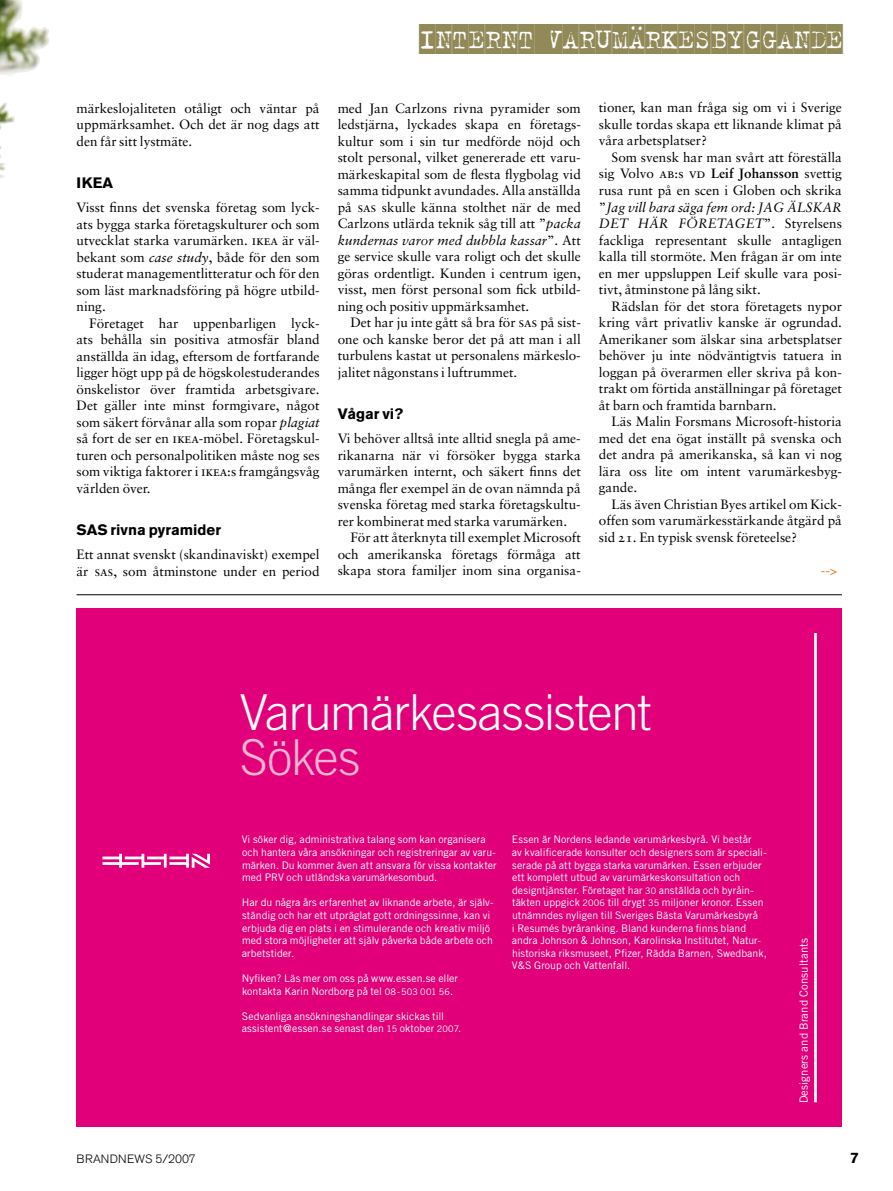
<style>
.page{position:relative;width:893px;height:1191px;background:#fff}
.page>*{position:absolute;margin:0;border:0;box-sizing:border-box;transform-origin:0 0}
.t1{font:300 49.5px "Trade Gothic";letter-spacing:-.025em;color:#fff}
.t2{font:300 49.5px "Trade Gothic";letter-spacing:-.015em;color:#f4b5d0}
.t3{font:30px "Trixie Cameo";color:#918958}
.t4{font:700 15px "Akzidenz Grotesk BE";color:#000}
.t5{font:13.5px/16.5px "Sabon";color:#000;text-align:justify}
.t6{font:13.5px "Sabon";color:#eb6b0a}
.t7{font:300 12px "Akzidenz Grotesk BE";color:#000}
.t8{font:11.25px "Trade Gothic";letter-spacing:.01em;color:#fff}
.t9{font:10.5px/12.6px "Trade Gothic";letter-spacing:.005em;color:#fff}
.s1{font-family:"Sabon Roman SC"}
.s2{font-style:italic}
.s3{font-weight:700}
.s4{font-size:9px}
</style>
<div class="page">
<img style="left:0;top:0;width:50px;height:76px">
<div style="left:77px;top:608px;width:765px;height:519px;background:#e2007a"></div>
<svg style="left:102px;top:853px;width:108px;height:14px"></svg>
<hr style="left:814px;top:633px;width:3px;height:469px;background:#fff">
<hr style="left:77px;top:594px;width:765px;height:1px;background:#000">
<h2 class="t3" style="left:419px;top:23px;width:426px">INTERNT VARUMÄRKESBYGGANDE</h2>
<p class="t5" style="left:77px;top:99px;width:245px">märkeslojaliteten otåligt och väntar på uppmärksamhet. Och det är nog dags att den får sitt lystmäte.</p>
<p class="t4" style="left:77px;top:174px;width:38px">IKEA</p>
<p class="t5" style="left:77px;top:199px;width:245px">Visst finns det svenska företag som lyck&shy;ats bygga starka företagskulturer och som utvecklat starka varumärken. <span class="s1">ikea</span> är väl&shy;bekant som <span class="s2">case study</span>, både för den som studerat managementlitteratur och för den som läst marknadsföring på högre utbild&shy;ning.</p>
<p class="t5" style="left:77px;top:314px;width:245px;text-indent:13px">Företaget har uppenbarligen lyck&shy;ats behålla sin positiva atmosfär bland anställda än idag, eftersom de fortfarande ligger högt upp på de högskolestuderandes önskelistor över framtida arbetsgivare.<br>Det gäller inte minst formgivare, något som säkert förvånar alla som ropar <span class="s2">plagiat </span>så fort de ser en <span class="s1">ikea</span>-möbel. Företagskul&shy;turen och personalpolitiken måste nog ses som viktiga faktorer i <span class="s1">ikea</span>:s framgångsvåg världen över.</p>
<p class="t4" style="left:77px;top:521px;width:146px">SAS rivna pyramider</p>
<p class="t5" style="left:77px;top:546px;width:245px">Ett annat svenskt (skandinaviskt) exempel är <span class="s1">sas</span>, som åtminstone under en period</p>
<p class="t5" style="left:338px;top:99px;width:245px">med Jan Carlzons rivna pyramider som ledstjärna, lyckades skapa en företags&shy;kultur som i sin tur medförde nöjd och stolt personal, vilket genererade ett varu&shy;märkeskapital som de flesta flygbolag vid samma tidpunkt avundades. Alla anställda på <span class="s1">sas</span> skulle känna stolthet när de med Carlzons utlärda teknik såg till att ”<span class="s2">packa kundernas varor med dubbla kassar</span>”. Att ge service skulle vara roligt och det skulle göras ordentligt. Kunden i centrum igen, visst, men först personal som fick utbild&shy;ning och positiv uppmärksamhet.</p>
<p class="t5" style="left:338px;top:314px;width:245px;text-indent:13px">Det har ju inte gått så bra för <span class="s1">sas</span> på sist&shy;one och kanske beror det på att man i all turbulens kastat ut personalens märkeslo&shy;jalitet någonstans i luftrummet.</p>
<p class="t4" style="left:338px;top:405px;width:67px">Vågar vi?</p>
<p class="t5" style="left:338px;top:430px;width:245px">Vi behöver alltså inte alltid snegla på ame&shy;rikanarna när vi försöker bygga starka varumärken internt, och säkert finns det många fler exempel än de ovan nämnda på svenska företag med starka företagskultu&shy;rer kombinerat med starka varumärken.</p>
<p class="t5" style="left:338px;top:529px;width:245px;text-indent:13px">För att återknyta till exemplet Microsoft och amerikanska företags förmåga att skapa stora familjer inom sina organisa-</p>
<p class="t5" style="left:599px;top:99px;width:245px">tioner, kan man fråga sig om vi i Sverige skulle tordas skapa ett liknande klimat på våra arbetsplatser?</p>
<p class="t5" style="left:599px;top:149px;width:245px;text-indent:13px">Som svensk har man svårt att föreställa sig Volvo <span class="s1">ab</span>:s <span class="s1">vd</span> <span class="s3">Leif Johansson</span> svettig rusa runt på en scen i Globen och skrika ”<span class="s2">Jag vill bara säga fem ord: JAG ÄLSKAR DET HÄR FÖRETAGET</span>”. Styrelsens fackliga representant skulle antagligen kalla till stormöte. Men frågan är om inte en mer uppsluppen Leif skulle vara posi&shy;tivt, åtminstone på lång sikt.</p>
<p class="t5" style="left:599px;top:297px;width:245px;text-indent:13px">Rädslan för det stora företagets nypor kring vårt privatliv kanske är ogrundad.<br>Amerikaner som älskar sina arbetsplatser behöver ju inte nödväntigtvis tatuera in loggan på överarmen eller skriva på kon&shy;trakt om förtida anställningar på företaget åt barn och framtida barnbarn.</p>
<p class="t5" style="left:599px;top:413px;width:245px;text-indent:13px">Läs Malin Forsmans Microsoft-historia med det ena ögat inställt på svenska och det andra på amerikanska, så kan vi nog lära oss lite om intent varumärkesbyg&shy;gande.</p>
<p class="t5" style="left:599px;top:495px;width:245px;text-indent:13px">Läs även Christian Byes artikel om Kick&shy;offen som varumärkesstärkande åtgärd på sid <span class="s1">21</span>. En typisk svensk företeelse?</p>
<p class="t6" style="left:821px;top:562px;width:18px">--&gt;</p>
<h1 class="t1" style="left:240px;top:682px;width:413px">Varumärkesassistent</h1>
<h1 class="t2" style="left:240px;top:727px;width:122px">Sökes</h1>
<p class="t9" style="left:242px;top:833px;width:256px">Vi söker dig, administrativa talang som kan organisera och hantera våra ansökningar och registreringar av varu&shy;märken. Du kommer även att ansvara för vissa kontakter med PRV och utländska varumärkesombud.</p>
<p class="t9" style="left:242px;top:896px;width:253px">Har du några års erfarenhet av liknande arbete, är själv&shy;ständig och har ett utpräglat gott ordningssinne, kan vi erbjuda dig en plats i en stimulerande och kreativ miljö med stora möjligheter att själv påverka både arbete och arbetstider.</p>
<p class="t9" style="left:242px;top:971px;width:218px">Nyfiken? Läs mer om oss på www.essen.se eller kontakta Karin Nordborg på tel <span class="s4">08-503 001 56</span>.</p>
<p class="t9" style="left:242px;top:1009px;width:221px">Sedvanliga ansökningshandlingar skickas till assistent@essen.se senast den <span class="s4">15</span> oktober <span class="s4">2007</span>.</p>
<p class="t9" style="left:512px;top:833px;width:257px">Essen är Nordens ledande varumärkesbyrå. Vi består<br>av kvalificerade konsulter och designers som är speciali&shy;serade på att bygga starka varumärken. Essen erbjuder ett komplett utbud av varumärkeskonsultation och designtjänster. Företaget har <span class="s4">30</span> anställda och byråin&shy;täkten uppgick <span class="s4">2006</span> till drygt <span class="s4">35</span> miljoner kronor. Essen utnämndes nyligen till Sveriges Bästa Varumärkesbyrå<br>i Resumés byråranking. Bland kunderna finns bland andra Johnson &amp; Johnson, Karolinska Institutet, Natur&shy;historiska riksmuseet, Pfizer, Rädda Barnen, Swedbank, V&amp;S Group och Vattenfall.</p>
<p class="t8" style="left:797px;top:1103px;width:167px;rotate:-90deg">Designers and Brand Consultants</p>
<p class="t7" style="left:77px;top:1152px;width:121px">BRANDNEWS 5/2007</p>
<p class="t4" style="left:850px;top:1149px;width:10px">7</p>
</div>
